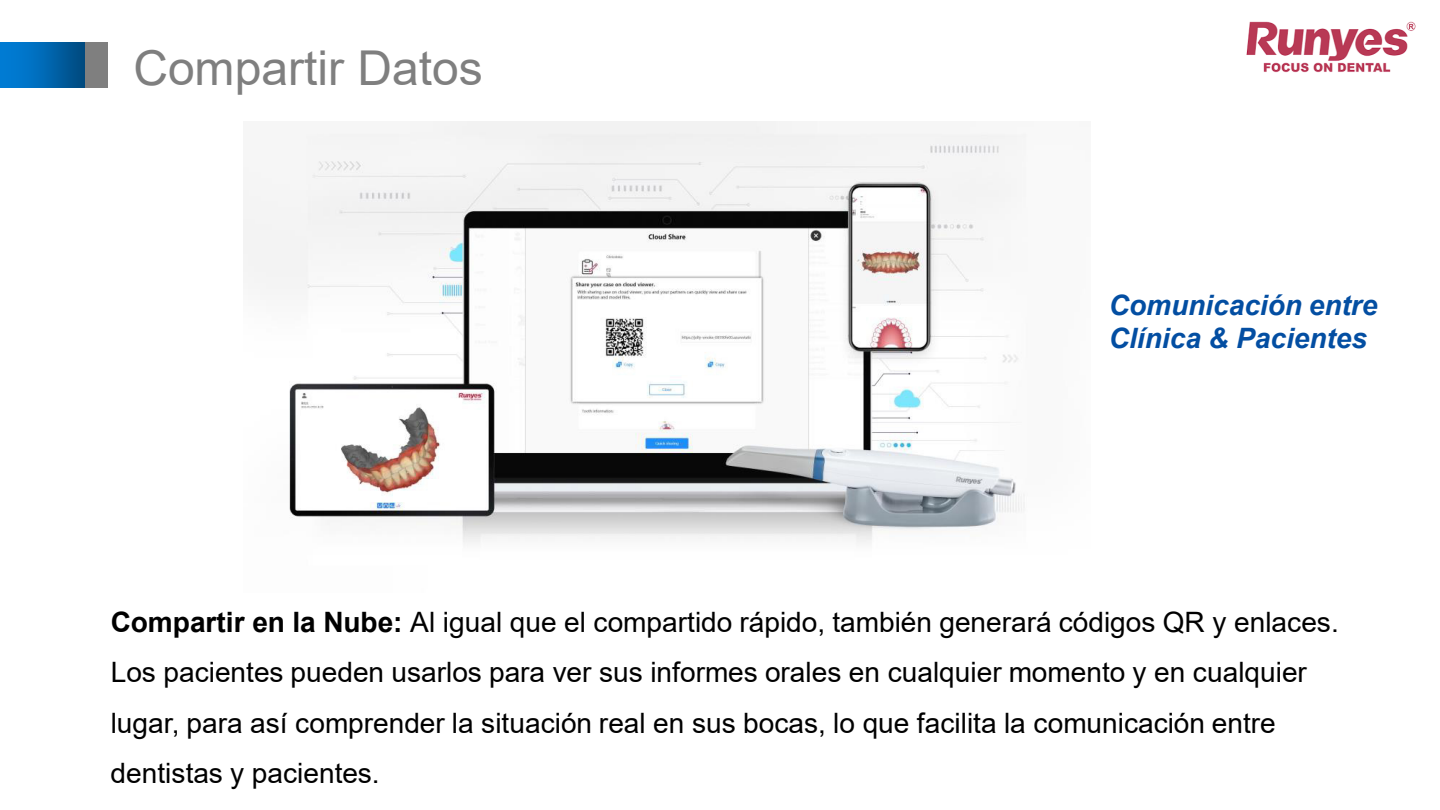
<style>
.page{position:relative;width:1440px;height:810px;background:#fff}
.page>*{position:absolute;margin:0;border:0;box-sizing:border-box;transform-origin:0 0}
.t1{font:48px "Arial";color:#7f7f7f}
.t2{font:italic 700 28.2px "Arial";color:#034ea2}
.t3{font:28px/50.4px "Arial";color:#000}
.t4{font:italic 700 28px "Arial";color:#034ea2}
.t5{font:28px "Microsoft Ya Hei";color:#7f7f7f}
.s1{font-weight:700}
</style>
<div class="page">
<img style="left:1246px;top:21px;width:170px;height:52px">
<svg style="left:0;top:42px;width:85px;height:46px"></svg>
<div style="left:85px;top:42px;width:23px;height:46px;background:#7f7f7f"></div>
<img style="left:244px;top:121px;width:782px;height:423px">
<p class="t5" style="left:146px;top:36px;width:282px">点击添加相关标题文字</p>
<h1 class="t1" style="left:133px;top:35px;width:351px">Compartir Datos</h1>
<p class="t2" style="left:1109px;top:286px;width:270px">Comunicación entre</p>
<p class="t4" style="left:1109px;top:320px;width:260px">Clínica &amp; Pacientes</p>
<p class="t3" style="left:111px;top:597px;width:1230px"><span class="s1">Compartir en la Nube:</span> Al igual que el compartido rápido, también generará códigos QR y enlaces.<br>Los pacientes pueden usarlos para ver sus informes orales en cualquier momento y en cualquier lugar, para así comprender la situación real en sus bocas, lo que facilita la comunicación entre dentistas y pacientes.</p>
</div>
